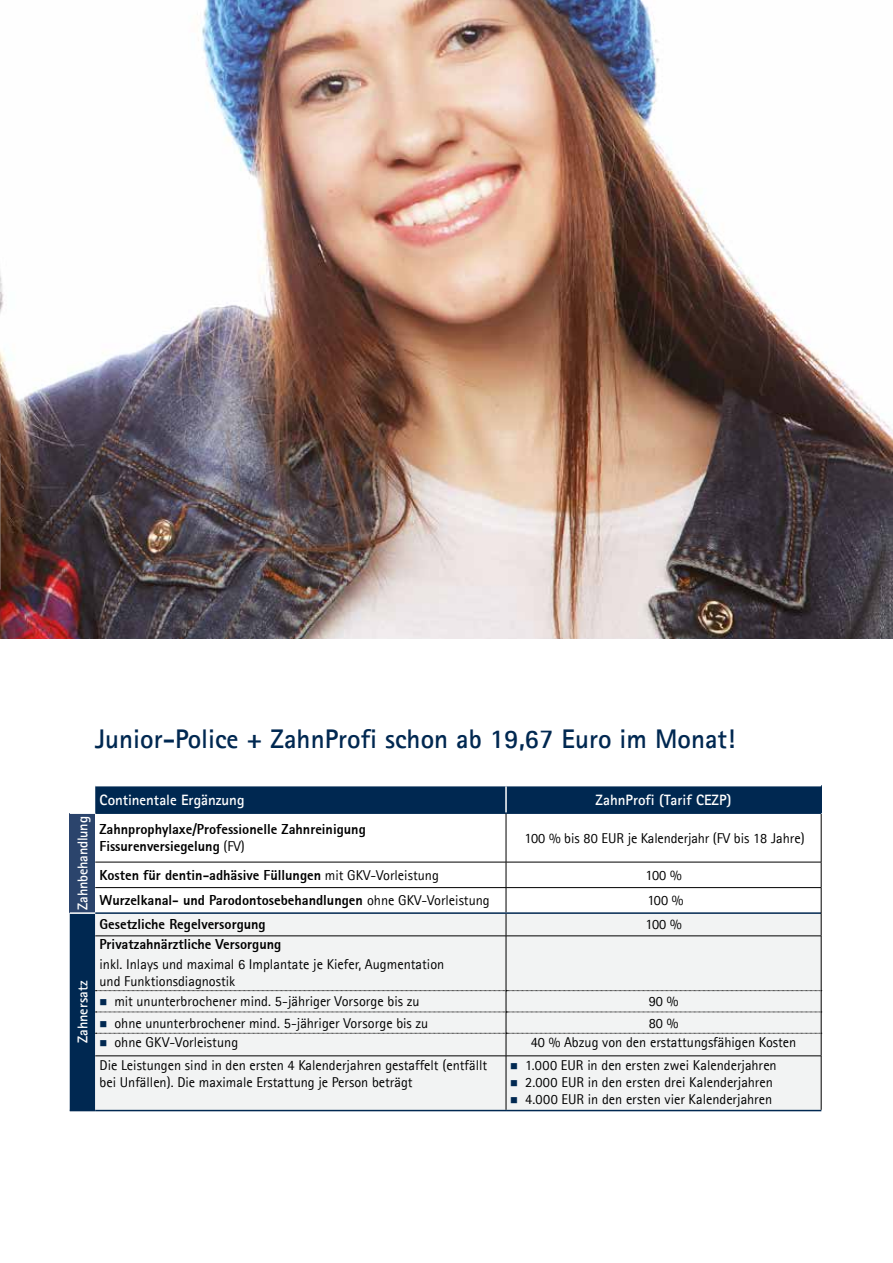
<style>
.page{position:relative;width:893px;height:1263px;background:#fff}
.page>*{position:absolute;margin:0;border:0;box-sizing:border-box;transform-origin:0 0}
.t1{font:700 27px "Agfa Rotis Sans Serif";color:#002851}
.t2{font:700 15px "Agfa Rotis Sans Serif";color:#fff}
.t3{font:14.25px/17.1px "Agfa Rotis Sans Serif";color:#000}
.t4{font:800 14.25px/17.1px "Agfa Rotis Sans Serif";color:#000}
.t5{font:700 14.25px "Agfa Rotis Sans Serif";letter-spacing:-.005em;color:#fff}
.s1{font-weight:400}
</style>
<div class="page">
<div style="left:70px;top:786px;width:435px;height:324px;background:#002851"></div>
<div style="left:506px;top:786px;width:315px;height:27px;background:#002851"></div>
<div style="left:70px;top:813px;width:25px;height:100px;background:#2b446c"></div>
<svg style="left:95px;top:814px;width:726px;height:98px"></svg>
<div style="left:95px;top:914px;width:726px;height:196px;background:#f2f3f3"></div>
<hr style="left:95px;top:812px;width:411px;height:2px;background:#002851">
<hr style="left:506px;top:812px;width:315px;height:2px;background:#002851">
<hr style="left:95px;top:862px;width:411px;height:1px;background:#000">
<hr style="left:506px;top:862px;width:315px;height:1px;background:#000">
<hr style="left:95px;top:887px;width:411px;height:1px;background:#000">
<hr style="left:506px;top:887px;width:315px;height:1px;background:#000">
<hr style="left:95px;top:935px;width:411px;height:1px;background:#000">
<hr style="left:506px;top:935px;width:315px;height:1px;background:#000">
<hr style="left:506px;top:814px;width:1px;height:48px;background:#000">
<svg style="left:506px;top:862px;width:1px;height:74px"></svg>
<hr style="left:506px;top:936px;width:1px;height:54px;background:#000">
<hr style="left:506px;top:1056px;width:1px;height:54px;background:#000">
<hr style="left:70px;top:912px;width:25px;height:2px;background:#fff">
<hr style="left:95px;top:912px;width:411px;height:2px;background:#002851">
<hr style="left:506px;top:912px;width:315px;height:2px;background:#002851">
<hr style="left:95px;top:1110px;width:411px;height:1px;background:#002851">
<hr style="left:506px;top:1110px;width:315px;height:1px;background:#002851">
<svg style="left:70px;top:1110px;width:25px;height:1px"></svg>
<hr style="left:821px;top:814px;width:1px;height:48px;background:#000">
<svg style="left:821px;top:862px;width:1px;height:74px"></svg>
<hr style="left:821px;top:936px;width:1px;height:55px;background:#000">
<hr style="left:821px;top:1056px;width:1px;height:54px;background:#000">
<hr style="left:70px;top:812px;width:25px;height:2px;background:#fff">
<hr style="left:505px;top:786px;width:2px;height:26px;background:#fff">
<svg style="left:821px;top:786px;width:1px;height:26px"></svg>
<img style="left:0;top:0;width:893px;height:638px">
<svg style="left:95px;top:990px;width:727px;height:66px"></svg>
<svg style="left:511px;top:1063px;width:6px;height:6px"></svg>
<svg style="left:511px;top:1080px;width:6px;height:6px"></svg>
<svg style="left:511px;top:1097px;width:6px;height:6px"></svg>
<h1 class="t1" style="left:95px;top:722px;width:641px">Junior-Police + ZahnProfi schon ab 19,67 Euro im Monat!</h1>
<p class="t2" style="left:99px;top:790px;width:147px">Continentale Ergänzung</p>
<p class="t2" style="left:596px;top:790px;width:138px">ZahnProfi (Tarif CEZP)</p>
<p class="t5" style="left:74px;top:910px;width:95px;rotate:-90deg">Zahnbehandlung</p>
<p class="t4" style="left:99px;top:820px;width:268px">Zahnprophylaxe/Professionelle Zahnreinigung<br>Fissurenversiegelung <span class="s1">(FV)</span></p>
<p class="t3" style="left:524px;top:829px;width:282px">100 % bis 80 EUR je Kalenderjahr (FV bis 18 Jahre)</p>
<p class="t4" style="left:99px;top:866px;width:341px">Kosten für dentin-adhäsive Füllungen <span class="s1">mit GKV-Vorleistung</span></p>
<p class="t3" style="left:645px;top:866px;width:38px">100 %</p>
<p class="t4" style="left:99px;top:892px;width:392px">Wurzelkanal- und Parodontosebehandlungen <span class="s1">ohne GKV-Vorleistung</span></p>
<p class="t3" style="left:647px;top:892px;width:38px">100 %</p>
<p class="t5" style="left:74px;top:1043px;width:64px;rotate:-90deg">Zahnersatz</p>
<p class="t4" style="left:99px;top:916px;width:168px">Gesetzliche Regelversorgung</p>
<p class="t3" style="left:645px;top:916px;width:38px">100 %</p>
<p class="t4" style="left:99px;top:936px;width:183px">Privatzahnärztliche Versorgung</p>
<p class="t3" style="left:99px;top:956px;width:346px">inkl. Inlays und maximal 6 Implantate je Kiefer, Augmentation und Funktionsdiagnostik</p>
<p class="t3" style="left:114px;top:993px;width:307px">mit ununterbrochener mind. 5-jähriger Vorsorge bis zu</p>
<p class="t3" style="left:649px;top:993px;width:31px">90 %</p>
<p class="t3" style="left:114px;top:1014px;width:315px">ohne ununterbrochener mind. 5-jähriger Vorsorge bis zu</p>
<p class="t3" style="left:649px;top:1014px;width:31px">80 %</p>
<p class="t3" style="left:114px;top:1034px;width:125px">ohne GKV-Vorleistung</p>
<p class="t3" style="left:531px;top:1034px;width:267px">40 % Abzug von den erstattungsfähigen Kosten</p>
<p class="t3" style="left:99px;top:1056px;width:389px">Die Leistungen sind in den ersten 4 Kalenderjahren gestaffelt (entfällt bei Unfällen). Die maximale Erstattung je Person beträgt</p>
<p class="t3" style="left:525px;top:1056px;width:253px">1.000 EUR in den ersten zwei Kalenderjahren<br>2.000 EUR in den ersten drei Kalenderjahren<br>4.000 EUR in den ersten vier Kalenderjahren</p>
</div>
